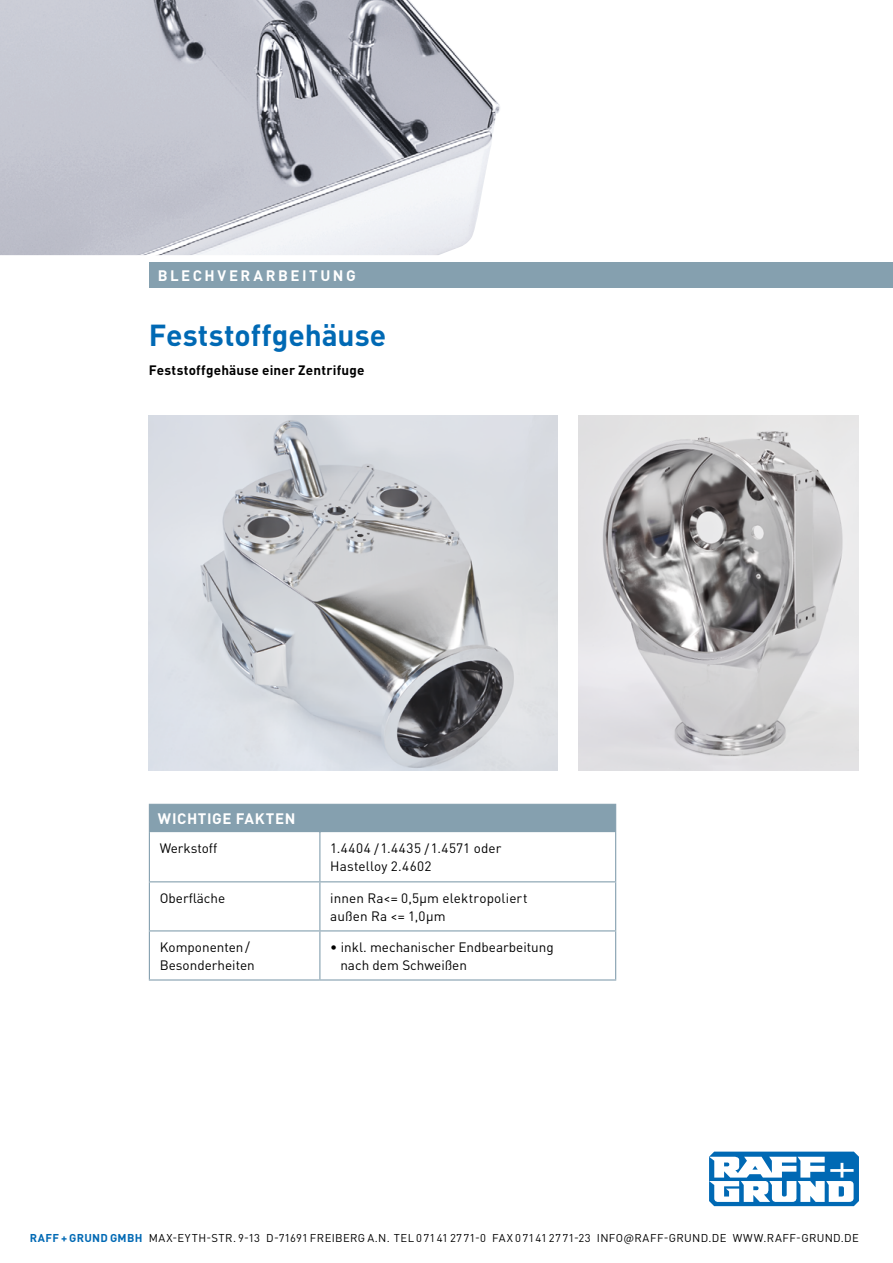
<style>
.page{position:relative;width:893px;height:1263px;background:#fff}
.page>*{position:absolute;margin:0;border:0;box-sizing:border-box;transform-origin:0 0}
.t1{font:700 30px "DIN Pro";color:#0069b4}
.t2{font:700 15px "DIN Pro";letter-spacing:.165em;color:#fff}
.t3{font:700 15px "DIN Pro";letter-spacing:.04em;color:#fff}
.t4{font:13.5px/18px "DIN Pro";color:#000}
.t5{font:700 13.5px "DIN Pro";letter-spacing:.015em;color:#000}
.t6{font:11.25px "DIN Pro";letter-spacing:.03em;color:#000}
.s1{font-weight:700;color:#0069b4}
</style>
<div class="page">
<img style="left:0;top:0;width:500px;height:255px">
<div style="left:149px;top:262px;width:744px;height:26px;background:#85a0af"></div>
<img style="left:149px;top:416px;width:408px;height:354px">
<img style="left:578px;top:416px;width:281px;height:354px">
<svg style="left:150px;top:833px;width:465px;height:146px"></svg>
<div style="left:149px;top:804px;width:467px;height:29px;background:#85a0af"></div>
<hr style="left:149px;top:833px;width:1px;height:48px;background:#85a0af">
<hr style="left:319px;top:833px;width:1px;height:48px;background:#85a0af">
<hr style="left:615px;top:833px;width:1px;height:48px;background:#85a0af">
<hr style="left:149px;top:882px;width:1px;height:48px;background:#85a0af">
<hr style="left:149px;top:881px;width:171px;height:1px;background:#85a0af">
<hr style="left:320px;top:881px;width:296px;height:1px;background:#85a0af">
<hr style="left:319px;top:882px;width:1px;height:48px;background:#85a0af">
<hr style="left:615px;top:882px;width:1px;height:48px;background:#85a0af">
<hr style="left:149px;top:931px;width:1px;height:48px;background:#85a0af">
<hr style="left:149px;top:930px;width:171px;height:1px;background:#85a0af">
<hr style="left:320px;top:930px;width:296px;height:1px;background:#85a0af">
<hr style="left:319px;top:931px;width:1px;height:48px;background:#85a0af">
<hr style="left:615px;top:931px;width:1px;height:48px;background:#85a0af">
<hr style="left:149px;top:979px;width:171px;height:1px;background:#85a0af">
<hr style="left:320px;top:979px;width:296px;height:1px;background:#85a0af">
<svg style="left:709px;top:1151px;width:150px;height:55px"></svg>
<p class="t2" style="left:158px;top:265px;width:199px">BLECHVERARBEITUNG</p>
<h1 class="t1" style="left:149px;top:315px;width:239px">Feststoffgehäuse</h1>
<p class="t5" style="left:149px;top:361px;width:217px">Feststoffgehäuse einer Zentrifuge</p>
<p class="t3" style="left:158px;top:809px;width:139px">WICHTIGE FAKTEN</p>
<p class="t4" style="left:160px;top:839px;width:59px">Werkstoff</p>
<p class="t4" style="left:330px;top:839px;width:173px">1.4404 /1.4435 /1.4571 oder<br>Hastelloy 2.4602</p>
<p class="t4" style="left:160px;top:888px;width:67px">Oberfläche</p>
<p class="t4" style="left:330px;top:888px;width:199px">innen Ra&lt;= 0,5µm elektropoliert außen Ra &lt;= 1,0µm</p>
<p class="t4" style="left:160px;top:937px;width:97px">Komponenten/<br>Besonderheiten</p>
<p class="t4" style="left:340px;top:937px;width:215px;text-indent:-10px">• inkl. mechanischer Endbearbeitung nach dem Schweißen</p>
<p class="t6" style="left:30px;top:1230px;width:831px"><span class="s1">RAFF + GRUND GMBH</span> MAX-EYTH-STR. 9-13 D-71691 FREIBERG A.N. TEL 07141 2771-0 FAX 07141 2771-23 INFO@RAFF-GRUND.DE WWW.RAFF-GRUND.DE</p>
</div>
